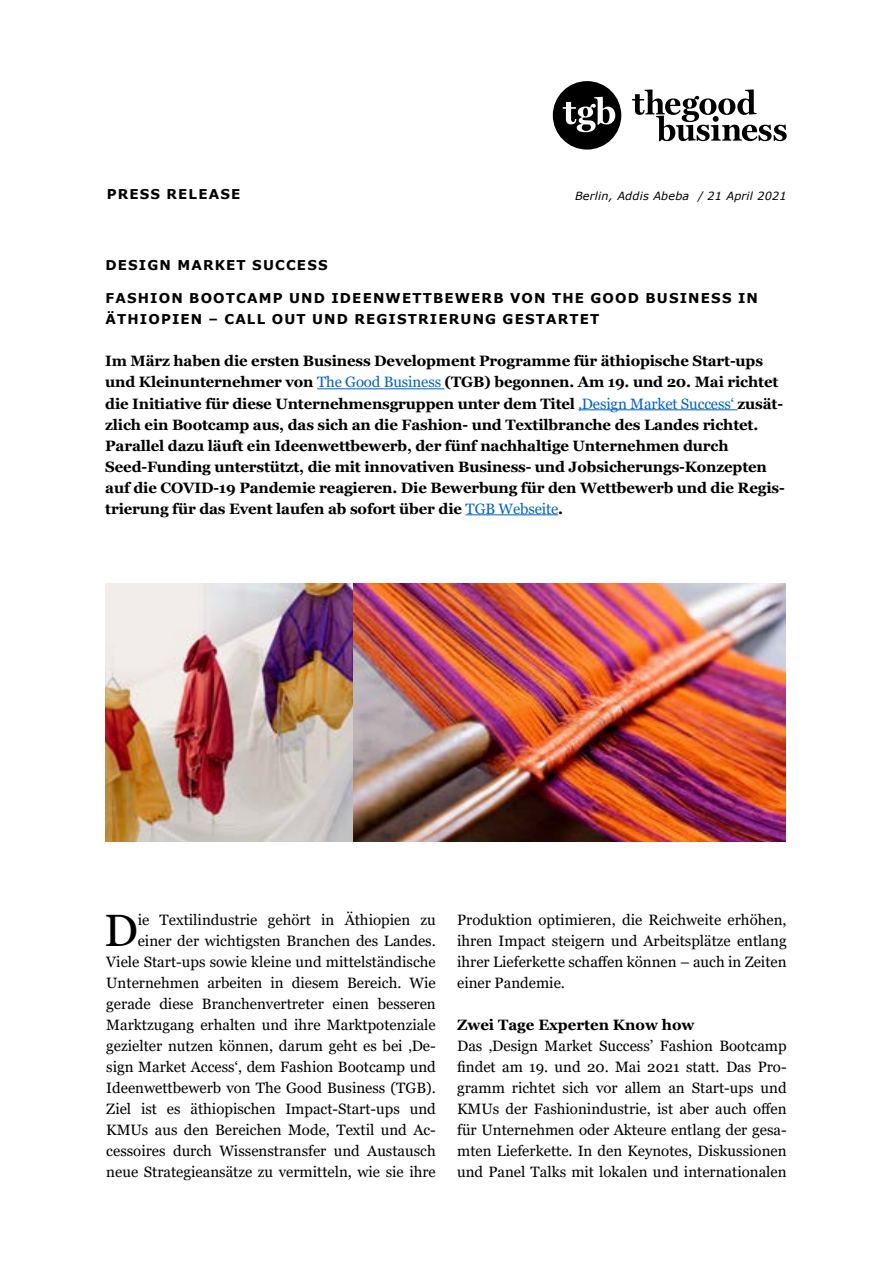
<style>
.page{position:relative;width:893px;height:1263px;background:#fff}
.page>*{position:absolute;margin:0;border:0;box-sizing:border-box;transform-origin:0 0}
.t1{font:45.3px "Georgia";color:#000}
.t2{font:15px/21px "Georgia";color:#000;text-align:justify}
.t3{font:700 15px/21px "Georgia";letter-spacing:-.01em;color:#000}
.t4{font:700 13.5px/21px "Verdana";letter-spacing:.085em;color:#000}
.t5{font:italic 11.25px "Verdana";letter-spacing:.02em;color:#000}
.s1{font-weight:400;color:#0563c1}
</style>
<div class="page">
<hr style="left:317px;top:388px;width:127px;height:1px;background:#0563c1">
<hr style="left:578px;top:409px;width:159px;height:1px;background:#0563c1">
<hr style="left:466px;top:514px;width:92px;height:1px;background:#0563c1">
<svg style="left:553px;top:81px;width:68px;height:69px"></svg>
<svg style="left:632px;top:89px;width:155px;height:52px"></svg>
<img style="left:105px;top:583px;width:680px;height:259px">
<p class="t4" style="left:107px;top:183px;width:135px">PRESS RELEASE</p>
<p class="t5" style="left:575px;top:189px;width:213px">Berlin, Addis Abeba / 21 April 2021</p>
<p class="t4" style="left:105px;top:254px;width:224px">DESIGN MARKET SUCCESS</p>
<p class="t4" style="left:105px;top:288px;width:654px">FASHION BOOTCAMP UND IDEENWETTBEWERB VON THE GOOD BUSINESS IN<br>ÄTHIOPIEN – CALL OUT UND REGISTRIERUNG GESTARTET</p>
<p class="t3" style="left:105px;top:351px;width:681px">Im März haben die ersten Business Development Programme für äthiopische Start-ups und Kleinunternehmer von <span class="s1">The Good Business</span> (TGB) begonnen. Am 19. und 20. Mai richtet die Initiative für diese Unternehmensgruppen unter dem Titel <span class="s1">‚Design Market Success‘</span> zusät&shy;zlich ein Bootcamp aus, das sich an die Fashion- und Textilbranche des Landes richtet.<br>Parallel dazu läuft ein Ideenwettbewerb, der fünf nachhaltige Unternehmen durch Seed-Funding unterstützt, die mit innovativen Business- und Jobsicherungs-Konzepten auf die COVID-19 Pandemie reagieren. Die Bewerbung für den Wettbewerb und die Regis&shy;trierung für das Event laufen ab sofort über die <span class="s1">TGB Webseite</span>.</p>
<p class="t2" style="left:106px;top:910px;width:331px;text-align:right">ie Textilindustrie gehört in Äthiopien zu einer der wichtigsten Branchen des Landes.<br>Viele Start-ups sowie kleine und mittelständische Unternehmen arbeiten in diesem Bereich. Wie gerade diese Branchenvertreter einen besseren Marktzugang erhalten und ihre Marktpotenziale gezielter nutzen können, darum geht es bei ‚De&shy;sign Market Access‘, dem Fashion Bootcamp und Ideenwettbewerb von The Good Business (TGB).<br>Ziel ist es äthiopischen Impact-Start-ups und KMUs aus den Bereichen Mode, Textil und Ac&shy;cessoires durch Wissenstransfer und Austausch neue Strategieansätze zu vermitteln, wie sie ihre</p>
<p class="t2" style="left:457px;top:910px;width:331px">Produktion optimieren, die Reichweite erhöhen, ihren Impact steigern und Arbeitsplätze entlang ihrer Lieferkette schaffen können – auch in Zeiten einer Pandemie.</p>
<h1 class="t1" style="left:104px;top:903px;width:35px">D</h1>
<p class="t3" style="left:457px;top:1015px;width:239px">Zwei Tage Experten Know how</p>
<p class="t2" style="left:457px;top:1036px;width:331px">Das ‚Design Market Success’ Fashion Bootcamp findet am 19. und 20. Mai 2021 statt. Das Pro&shy;gramm richtet sich vor allem an Start-ups und KMUs der Fashionindustrie, ist aber auch offen für Unternehmen oder Akteure entlang der gesa&shy;mten Lieferkette. In den Keynotes, Diskussionen und Panel Talks mit lokalen und internationalen</p>
</div>
